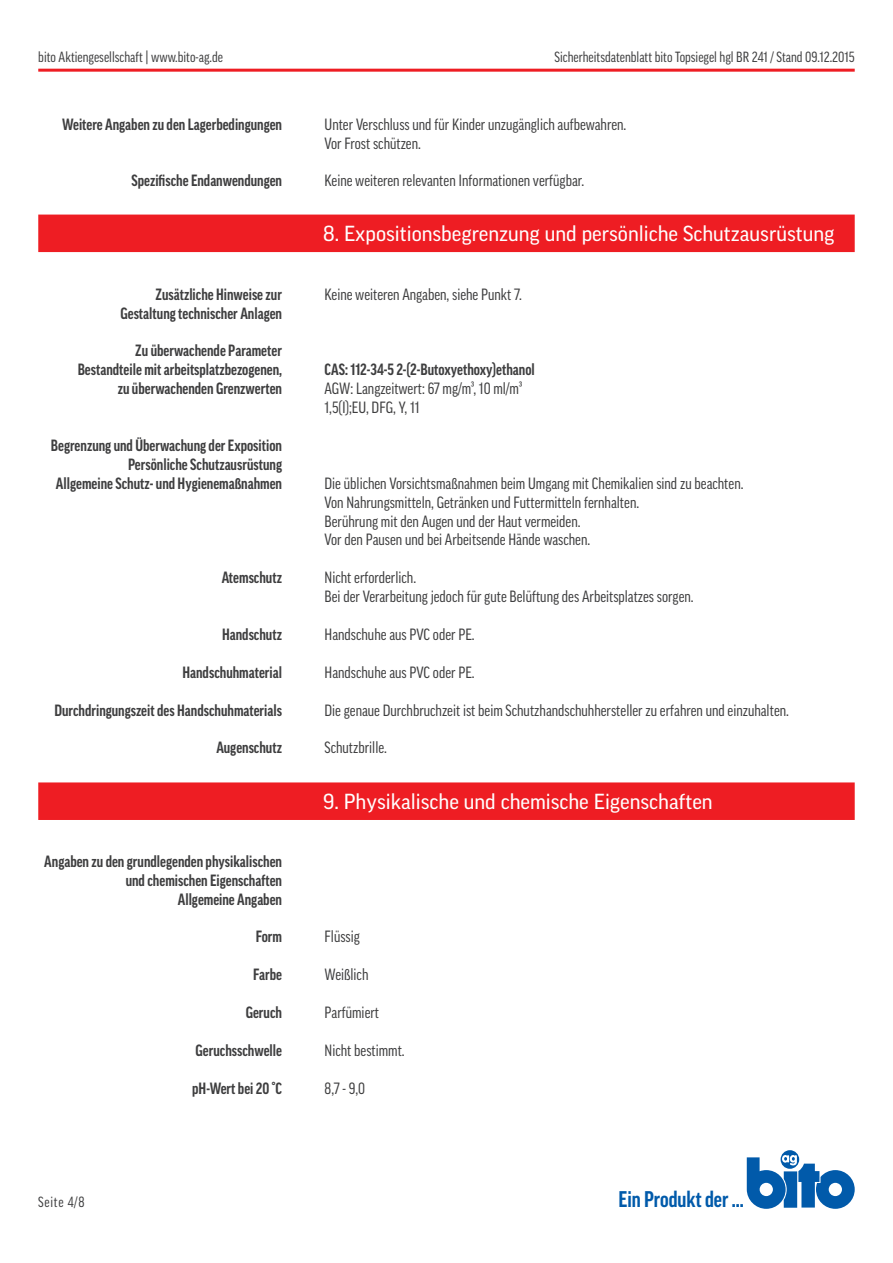
<style>
.page{position:relative;width:893px;height:1263px;background:#fff}
.page>*{position:absolute;margin:0;border:0;box-sizing:border-box;transform-origin:0 0}
.t1{font:700 condensed 21.9px "Good Pro";color:#015aaa}
.roter_Balken{font:21px "Good Pro";color:#fff}
.Inhalt{font:condensed 15.75px "Good Pro";color:#3e3e3f}
.Auflistung{font:700 condensed 15.75px/18.9px "Good Pro";color:#3e3e3f;text-align:right}
.Inhalt-2{font:700 condensed 15.75px "Good Pro";color:#3e3e3f}
.Produkt{font:condensed 14.25px "Good Pro";color:#3e3e3f}
.Adresse{font:condensed 14.25px "Good Pro";letter-spacing:.05em;color:#3e3e3f}
</style>
<div class="page">
<hr style="left:38px;top:69px;width:817px;height:3px;background:#ee1d23">
<svg style="left:781px;top:1150px;width:18px;height:19px"></svg>
<svg style="left:747px;top:1155px;width:108px;height:54px"></svg>
<div style="left:38px;top:215px;width:817px;height:37px;background:#ee1d23"></div>
<div style="left:38px;top:782px;width:817px;height:38px;background:#ee1d23"></div>
<p class="Produkt" style="left:38px;top:49px;width:186px">bito Aktiengesellschaft | www.bito-ag.de</p>
<p class="Auflistung" style="left:62px;top:115px;width:221px">Weitere Angaben zu den Lagerbedingungen</p>
<p class="Auflistung" style="left:132px;top:171px;width:152px">Spezifische Endanwendungen</p>
<p class="Auflistung" style="left:156px;top:285px;width:128px">Zusätzliche Hinweise zur</p>
<p class="Auflistung" style="left:120px;top:304px;width:163px">Gestaltung technischer Anlagen</p>
<p class="Auflistung" style="left:135px;top:341px;width:148px">Zu überwachende Parameter</p>
<p class="Auflistung" style="left:78px;top:360px;width:206px">Bestandteile mit arbeitsplatzbezogenen,</p>
<p class="Auflistung" style="left:118px;top:379px;width:166px">zu überwachenden Grenzwerten</p>
<p class="Auflistung" style="left:51px;top:436px;width:233px">Begrenzung und Überwachung der Exposition</p>
<p class="Auflistung" style="left:128px;top:455px;width:156px">Persönliche Schutzausrüstung</p>
<p class="Auflistung" style="left:56px;top:474px;width:228px">Allgemeine Schutz- und Hygienemaßnahmen</p>
<p class="Auflistung" style="left:222px;top:568px;width:62px">Atemschutz</p>
<p class="Auflistung" style="left:222px;top:625px;width:61px">Handschutz</p>
<p class="Auflistung" style="left:182px;top:663px;width:101px">Handschuhmaterial</p>
<p class="Auflistung" style="left:54px;top:700px;width:229px">Durchdringungszeit des Handschuhmaterials</p>
<p class="Auflistung" style="left:216px;top:738px;width:67px">Augenschutz</p>
<p class="Auflistung" style="left:44px;top:852px;width:239px">Angaben zu den grundlegenden physikalischen und chemischen Eigenschaften</p>
<p class="Auflistung" style="left:178px;top:889px;width:106px">Allgemeine Angaben</p>
<p class="Auflistung" style="left:256px;top:927px;width:28px">Form</p>
<p class="Auflistung" style="left:253px;top:965px;width:30px">Farbe</p>
<p class="Auflistung" style="left:246px;top:1003px;width:38px">Geruch</p>
<p class="Auflistung" style="left:195px;top:1041px;width:88px">Geruchsschwelle</p>
<p class="Auflistung" style="left:192px;top:1078px;width:91px">pH-Wert bei 20 °C</p>
<p class="Adresse" style="left:38px;top:1194px;width:48px">Seite 4/8</p>
<p class="Produkt" style="left:554px;top:49px;width:302px">Sicherheitsdatenblatt bito Topsiegel hgl BR 241 / Stand 09.12.2015</p>
<p class="Inhalt" style="left:325px;top:115px;width:303px">Unter Verschluss und für Kinder unzugänglich aufbewahren.</p>
<p class="Inhalt" style="left:325px;top:134px;width:98px">Vor Frost schützen.</p>
<p class="Inhalt" style="left:325px;top:172px;width:261px">Keine weiteren relevanten Informationen verfügbar.</p>
<p class="roter_Balken" style="left:323px;top:222px;width:513px">8. Expositionsbegrenzung und persönliche Schutzausrüstung</p>
<p class="Inhalt" style="left:325px;top:285px;width:199px">Keine weiteren Angaben, siehe Punkt 7.</p>
<p class="Inhalt-2" style="left:325px;top:361px;width:212px">CAS: 112-34-5 2-(2-Butoxyethoxy)ethanol</p>
<p class="Inhalt" style="left:325px;top:380px;width:199px">AGW: Langzeitwert: 67 mg/m³, 10 ml/m³</p>
<p class="Inhalt" style="left:325px;top:399px;width:96px">1,5(I);EU, DFG, Y, 11</p>
<p class="Inhalt" style="left:325px;top:474px;width:420px">Die üblichen Vorsichtsmaßnahmen beim Umgang mit Chemikalien sind zu beachten.</p>
<p class="Inhalt" style="left:325px;top:493px;width:316px">Von Nahrungsmitteln, Getränken und Futtermitteln fernhalten.</p>
<p class="Inhalt" style="left:325px;top:512px;width:257px">Berührung mit den Augen und der Haut vermeiden.</p>
<p class="Inhalt" style="left:325px;top:531px;width:267px">Vor den Pausen und bei Arbeitsende Hände waschen.</p>
<p class="Inhalt" style="left:325px;top:569px;width:93px">Nicht erforderlich.</p>
<p class="Inhalt" style="left:325px;top:588px;width:371px">Bei der Verarbeitung jedoch für gute Belüftung des Arbeitsplatzes sorgen.</p>
<p class="Inhalt" style="left:325px;top:625px;width:152px">Handschuhe aus PVC oder PE.</p>
<p class="Inhalt" style="left:325px;top:663px;width:152px">Handschuhe aus PVC oder PE.</p>
<p class="Inhalt" style="left:325px;top:701px;width:466px">Die genaue Durchbruchzeit ist beim Schutzhandschuhhersteller zu erfahren und einzuhalten.</p>
<p class="Inhalt" style="left:325px;top:739px;width:64px">Schutzbrille.</p>
<p class="roter_Balken" style="left:323px;top:790px;width:391px">9. Physikalische und chemische Eigenschaften</p>
<p class="Inhalt" style="left:325px;top:928px;width:37px">Flüssig</p>
<p class="Inhalt" style="left:325px;top:966px;width:45px">Weißlich</p>
<p class="Inhalt" style="left:325px;top:1003px;width:56px">Parfümiert</p>
<p class="Inhalt" style="left:325px;top:1041px;width:82px">Nicht bestimmt.</p>
<p class="Inhalt" style="left:325px;top:1079px;width:42px">8,7 - 9,0</p>
<h1 class="t1" style="left:618px;top:1187px;width:127px">Ein Produkt der ...</h1>
</div>
